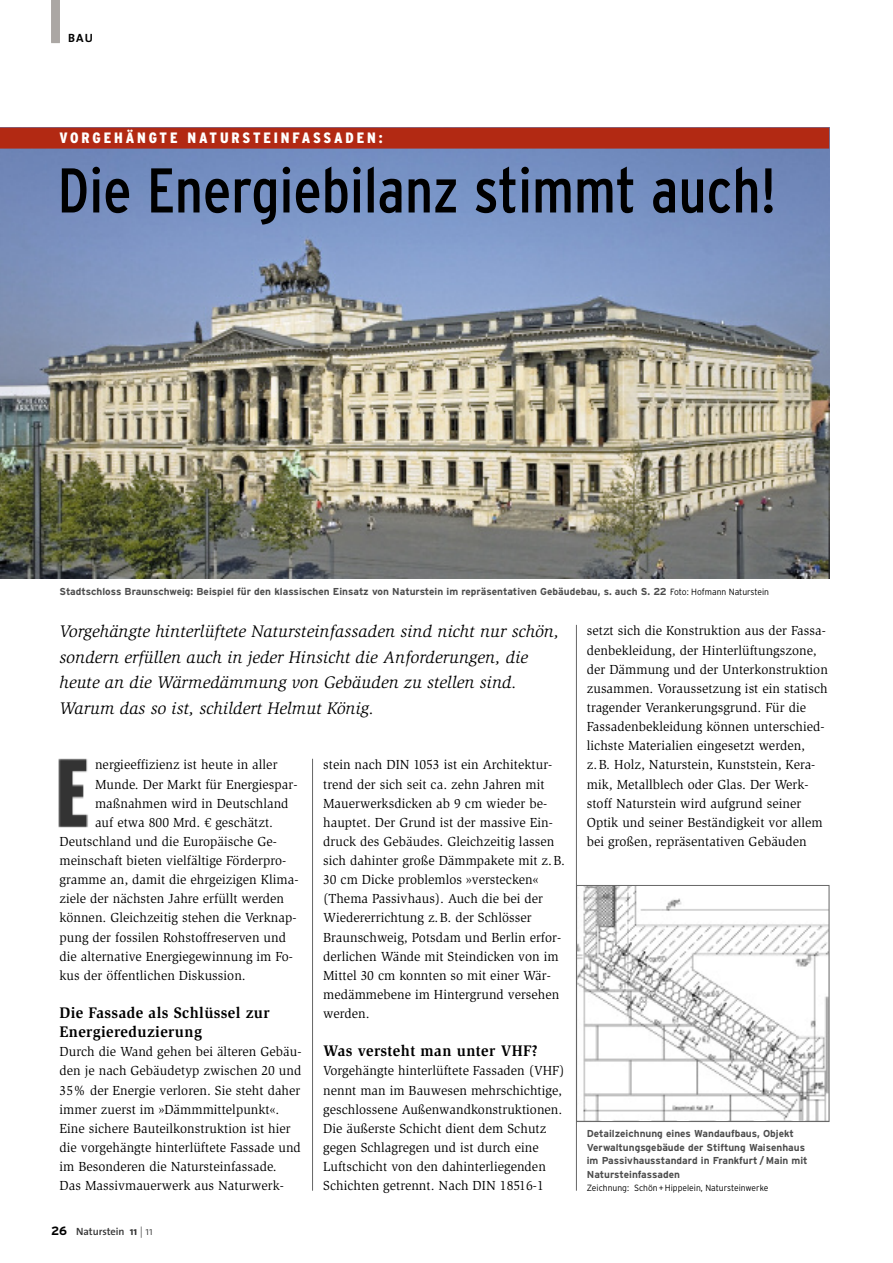
<style>
.page{position:relative;width:893px;height:1263px;background:#fff}
.page>*{position:absolute;margin:0;border:0;box-sizing:border-box;transform-origin:0 0}
.t1{font:condensed 63px "Interstate";color:#000}
.t2{font:italic 17.25px/25.5px "Slimbach Std";letter-spacing:.005em;color:#000}
.t3{font:700 15.75px/19.2px "Slimbach Std";letter-spacing:.025em;color:#000;scale:.95 1}
.t4{font:900 condensed 15px "Interstate";letter-spacing:.19em;color:#fff}
.t5{font:13.5px/19.2px "Slimbach Std";letter-spacing:.005em;color:#000}
.t6{font:700 12px "The Sans";color:#000}
.t7{font:600 10.5px "The Sans";letter-spacing:-.005em;color:#333}
.t8{font:700 10.05px/13.5px "Interstate";color:#4d4d4d}
.t9{font:300 9px "Interstate";color:#000;scale:.95 1}
.s1{font-weight:300;font-size:9px;color:#000}
.s2{font-family:"Interstate";font-weight:700;font-size:12px;color:#000}
.s3{font-weight:700;font-size:11.25px}
.s4{font-weight:300;font-size:11.25px}
</style>
<div class="page">
<img style="left:578px;top:887px;width:249px;height:233px">
<div style="left:576px;top:885px;width:253px;height:237px;border:1px solid #666"></div>
<img style="left:0;top:149px;width:829px;height:429px">
<div style="left:51px;top:0;width:9px;height:43px;background:#aba7a4"></div>
<hr style="left:576px;top:625px;width:1px;height:566px;background:#666">
<hr style="left:312px;top:759px;width:1px;height:432px;background:#666">
<img style="left:58px;top:758px;width:30px;height:70px">
<div style="left:0;top:128px;width:829px;height:21px;background:#b22913"></div>
<p class="t6" style="left:68px;top:33px;width:27px">BAU</p>
<p class="t4" style="left:60px;top:129px;width:325px">VORGEHÄNGTE NATURSTEINFASSADEN:</p>
<h1 class="t1" style="left:57px;top:155px;width:720px">Die Energiebilanz stimmt auch!</h1>
<p class="t8" style="left:60px;top:584px;width:711px">Stadtschloss Braunschweig: Beispiel für den klassischen Einsatz von Naturstein im repräsentativen Gebäudebau, s. auch S. 22 <span class="s1">Foto: Hofmann Naturstein</span></p>
<p class="t2" style="left:60px;top:620px;width:501px">Vorgehängte hinterlüftete Natursteinfassaden sind nicht nur schön, sondern erfüllen auch in jeder Hinsicht die Anforderungen, die heute an die Wärmedämmung von Gebäuden zu stellen sind.<br>Warum das so ist, schildert Helmut König.</p>
<p class="t5" style="left:95px;top:756px;width:184px">nergieeffizienz ist heute in aller</p>
<p class="t5" style="left:95px;top:775px;width:204px">Munde. Der Markt für Energiespar-</p>
<p class="t5" style="left:95px;top:794px;width:195px">maßnahmen wird in Deutschland</p>
<p class="t5" style="left:95px;top:814px;width:180px">auf etwa 800 Mrd. € geschätzt.</p>
<p class="t5" style="left:60px;top:833px;width:219px">Deutschland und die Europäische Ge-</p>
<p class="t5" style="left:60px;top:852px;width:228px">meinschaft bieten vielfältige Förderpro-</p>
<p class="t5" style="left:60px;top:871px;width:241px">gramme an, damit die ehrgeizigen Klima-</p>
<p class="t5" style="left:60px;top:890px;width:226px">ziele der nächsten Jahre erfüllt werden</p>
<p class="t5" style="left:60px;top:909px;width:238px">können. Gleichzeitig stehen die Verknap-</p>
<p class="t5" style="left:60px;top:928px;width:228px">pung der fossilen Rohstoffreserven und</p>
<p class="t5" style="left:60px;top:947px;width:235px">die alternative Energiegewinnung im Fo-</p>
<p class="t5" style="left:60px;top:967px;width:188px">kus der öffentlichen Diskussion.</p>
<p class="t3" style="left:60px;top:1004px;width:223px">Die Fassade als Schlüssel zur<br>Energiereduzierung</p>
<p class="t5" style="left:60px;top:1043px;width:243px">Durch die Wand gehen bei älteren Gebäu&shy;den je nach Gebäudetyp zwischen 20 und 35% der Energie verloren. Sie steht daher immer zuerst im »Dämmmittelpunkt«.<br>Eine sichere Bauteilkonstruktion ist hier die vorgehängte hinterlüftete Fassade und im Besonderen die Natursteinfassade.<br>Das Massivmauerwerk aus Naturwerk-</p>
<p class="t7" style="left:51px;top:1227px;width:103px"><span class="s2">26</span> Naturstein <span class="s3">11</span> <span class="s4">| 11</span></p>
<p class="t5" style="left:323px;top:756px;width:243px">stein nach DIN 1053 ist ein Architektur&shy;trend der sich seit ca. zehn Jahren mit Mauerwerksdicken ab 9 cm wieder be&shy;hauptet. Der Grund ist der massive Ein&shy;druck des Gebäudes. Gleichzeitig lassen sich dahinter große Dämmpakete mit z.B.<br>30 cm Dicke problemlos »verstecken« (Thema Passivhaus). Auch die bei der Wiedererrichtung z.B. der Schlösser Braunschweig, Potsdam und Berlin erfor&shy;derlichen Wände mit Steindicken von im Mittel 30 cm konnten so mit einer Wär&shy;medämmebene im Hintergrund versehen werden.</p>
<p class="t3" style="left:323px;top:1042px;width:227px">Was versteht man unter VHF?</p>
<p class="t5" style="left:323px;top:1062px;width:243px">Vorgehängte hinterlüftete Fassaden (VHF) nennt man im Bauwesen mehrschichtige, geschlossene Außenwandkonstruktionen.<br>Die äußerste Schicht dient dem Schutz gegen Schlagregen und ist durch eine Luftschicht von den dahinterliegenden Schichten getrennt. Nach DIN 18516-1</p>
<p class="t5" style="left:587px;top:622px;width:243px">setzt sich die Konstruktion aus der Fassa&shy;denbekleidung, der Hinterlüftungszone, der Dämmung und der Unterkonstruktion zusammen. Voraussetzung ist ein statisch tragender Verankerungsgrund. Für die Fassadenbekleidung können unterschied&shy;lichste Materialien eingesetzt werden, z.B. Holz, Naturstein, Kunststein, Kera&shy;mik, Metallblech oder Glas. Der Werk&shy;stoff Naturstein wird aufgrund seiner Optik und seiner Beständigkeit vor allem bei großen, repräsentativen Gebäuden</p>
<p class="t8" style="left:587px;top:1127px;width:222px">Detailzeichnung eines Wandaufbaus, Objekt Verwaltungsgebäude der Stiftung Waisenhaus im Passivhausstandard in Frankfurt /Main mit Natursteinfassaden</p>
<p class="t9" style="left:587px;top:1183px;width:193px">Zeichnung: Schön+Hippelein, Natursteinwerke</p>
</div>
